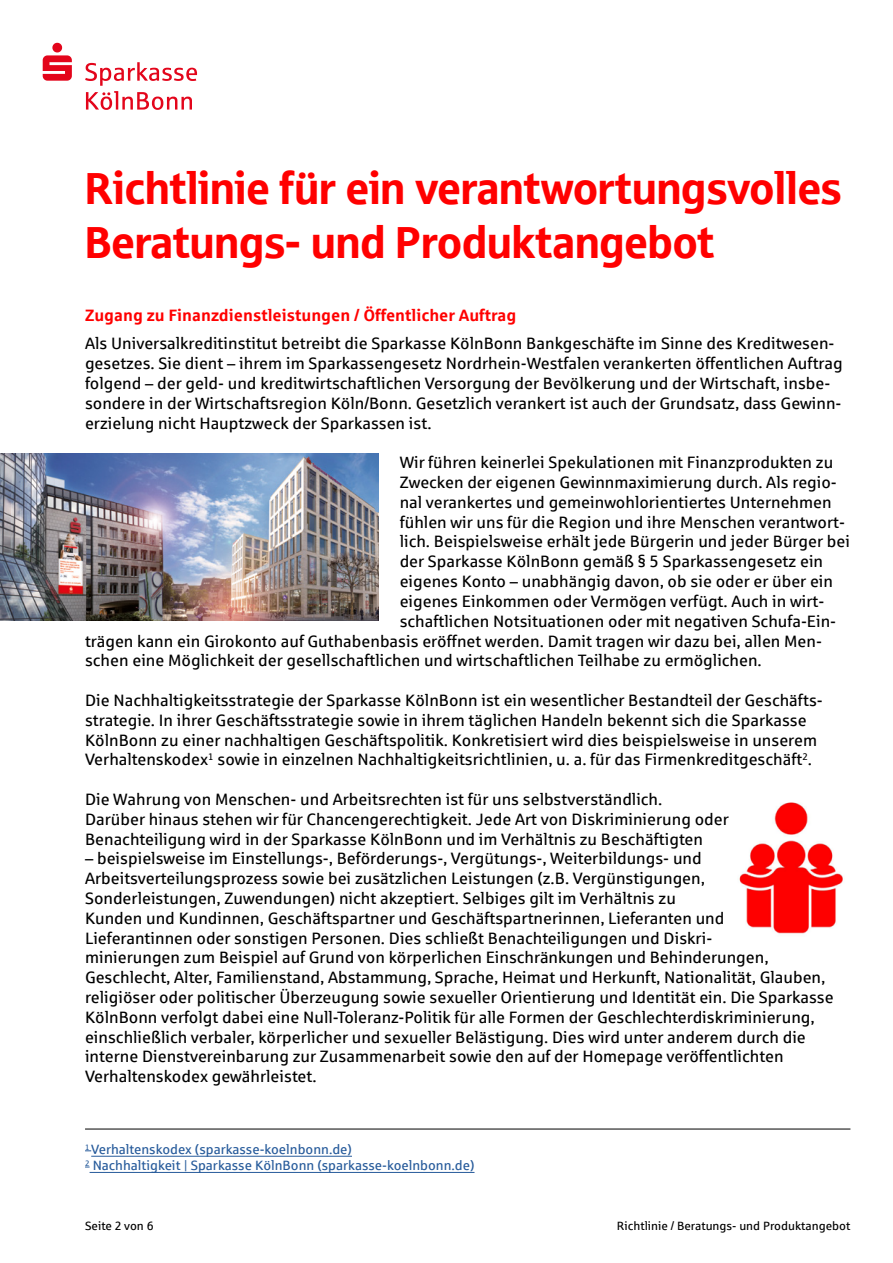
<style>
.page{position:relative;width:893px;height:1263px;background:#fff}
.page>*{position:absolute;margin:0;border:0;box-sizing:border-box;transform-origin:0 0}
.t1{font:45px/54px "Sparkasse Head";color:#f00}
.t2{font:16.5px/19.8px "Sparkasse Rg";color:#000}
.t3{font:700 16.5px "Sparkasse Rg";color:#f00}
.t4{font:13.5px/16.2px "Sparkasse Rg";color:#275b9b}
.t5{font:12px "Sparkasse Rg";color:#000}
</style>
<div class="page">
<svg style="left:43px;top:43px;width:29px;height:38px"></svg>
<svg style="left:85px;top:62px;width:112px;height:48px"></svg>
<hr style="left:85px;top:1129px;width:765px;height:1px;background:#000">
<hr style="left:91px;top:1156px;width:261px;height:1px;background:#275b9b">
<hr style="left:90px;top:1172px;width:384px;height:1px;background:#275b9b">
<img style="left:0;top:454px;width:378px;height:166px">
<img style="left:739px;top:802px;width:104px;height:132px">
<h1 class="t1" style="left:85px;top:159px;width:758px">Richtlinie für ein verantwortungsvolles<br>Beratungs- und Produktangebot</h1>
<p class="t3" style="left:85px;top:305px;width:433px">Zugang zu Finanzdienstleistungen / Öffentlicher Auftrag</p>
<p class="t2" style="left:85px;top:333px;width:759px">Als Universalkreditinstitut betreibt die Sparkasse KölnBonn Bankgeschäfte im Sinne des Kreditwesen&shy;gesetzes. Sie dient – ihrem im Sparkassengesetz Nordrhein-Westfalen verankerten öffentlichen Auftrag folgend – der geld- und kreditwirtschaftlichen Versorgung der Bevölkerung und der Wirtschaft, insbe&shy;sondere in der Wirtschaftsregion Köln/Bonn. Gesetzlich verankert ist auch der Grundsatz, dass Gewinn&shy;erzielung nicht Hauptzweck der Sparkassen ist.</p>
<p class="t2" style="left:400px;top:452px;width:435px">Wir führen keinerlei Spekulationen mit Finanzprodukten zu</p>
<p class="t2" style="left:400px;top:472px;width:439px">Zwecken der eigenen Gewinnmaximierung durch. Als regio-</p>
<p class="t2" style="left:400px;top:492px;width:433px">nal verankertes und gemeinwohlorientiertes Unternehmen</p>
<p class="t2" style="left:400px;top:512px;width:447px">fühlen wir uns für die Region und ihre Menschen verantwort-</p>
<p class="t2" style="left:400px;top:531px;width:452px">lich. Beispielsweise erhält jede Bürgerin und jeder Bürger bei</p>
<p class="t2" style="left:400px;top:551px;width:425px">der Sparkasse KölnBonn gemäß § 5 Sparkassengesetz ein</p>
<p class="t2" style="left:400px;top:571px;width:435px">eigenes Konto – unabhängig davon, ob sie oder er über ein</p>
<p class="t2" style="left:400px;top:591px;width:426px">eigenes Einkommen oder Vermögen verfügt. Auch in wirt-</p>
<p class="t2" style="left:400px;top:611px;width:438px">schaftlichen Notsituationen oder mit negativen Schufa-Ein-</p>
<p class="t2" style="left:85px;top:630px;width:738px">trägen kann ein Girokonto auf Guthabenbasis eröffnet werden. Damit tragen wir dazu bei, allen Men-</p>
<p class="t2" style="left:85px;top:650px;width:678px">schen eine Möglichkeit der gesellschaftlichen und wirtschaftlichen Teilhabe zu ermöglichen.</p>
<p class="t2" style="left:85px;top:690px;width:739px">Die Nachhaltigkeitsstrategie der Sparkasse KölnBonn ist ein wesentlicher Bestandteil der Geschäfts&shy;strategie. In ihrer Geschäftsstrategie sowie in ihrem täglichen Handeln bekennt sich die Sparkasse KölnBonn zu einer nachhaltigen Geschäftspolitik. Konkretisiert wird dies beispielsweise in unserem Verhaltenskodex<sup>1</sup> sowie in einzelnen Nachhaltigkeitsrichtlinien, u. a. für das Firmenkreditgeschäft<sup>2</sup>.</p>
<p class="t2" style="left:85px;top:789px;width:645px">Die Wahrung von Menschen- und Arbeitsrechten ist für uns selbstverständlich.<br>Darüber hinaus stehen wir für Chancengerechtigkeit. Jede Art von Diskriminierung oder<br>Benachteiligung wird in der Sparkasse KölnBonn und im Verhältnis zu Beschäftigten</p>
<p class="t2" style="left:85px;top:848px;width:750px">– beispielsweise im Einstellungs-, Beförderungs-, Vergütungs-, Weiterbildungs- und Arbeitsverteilungsprozess sowie bei zusätzlichen Leistungen (z.B. Vergünstigungen, Sonderleistungen, Zuwendungen) nicht akzeptiert. Selbiges gilt im Verhältnis zu<br>Kunden und Kundinnen, Geschäftspartner und Geschäftspartnerinnen, Lieferanten und Lieferantinnen oder sonstigen Personen. Dies schließt Benachteiligungen und Diskri-<br>minierungen zum Beispiel auf Grund von körperlichen Einschränkungen und Behinderungen, Geschlecht, Alter, Familienstand, Abstammung, Sprache, Heimat und Herkunft, Nationalität, Glauben, religiöser oder politischer Überzeugung sowie sexueller Orientierung und Identität ein. Die Sparkasse KölnBonn verfolgt dabei eine Null-Toleranz-Politik für alle Formen der Geschlechterdiskriminierung, einschließlich verbaler, körperlicher und sexueller Belästigung. Dies wird unter anderem durch die interne Dienstvereinbarung zur Zusammenarbeit sowie den auf der Homepage veröffentlichten Verhaltenskodex gewährleistet.</p>
<p class="t4" style="left:85px;top:1141px;width:391px"><sup>1</sup> Verhaltenskodex (sparkasse-koelnbonn.de)<br><sup>2</sup> Nachhaltigkeit | Sparkasse KölnBonn (sparkasse-koelnbonn.de)</p>
<p class="t5" style="left:85px;top:1218px;width:70px">Seite 2 von 6</p>
<p class="t5" style="left:617px;top:1218px;width:235px">Richtlinie / Beratungs- und Produktangebot</p>
</div>
